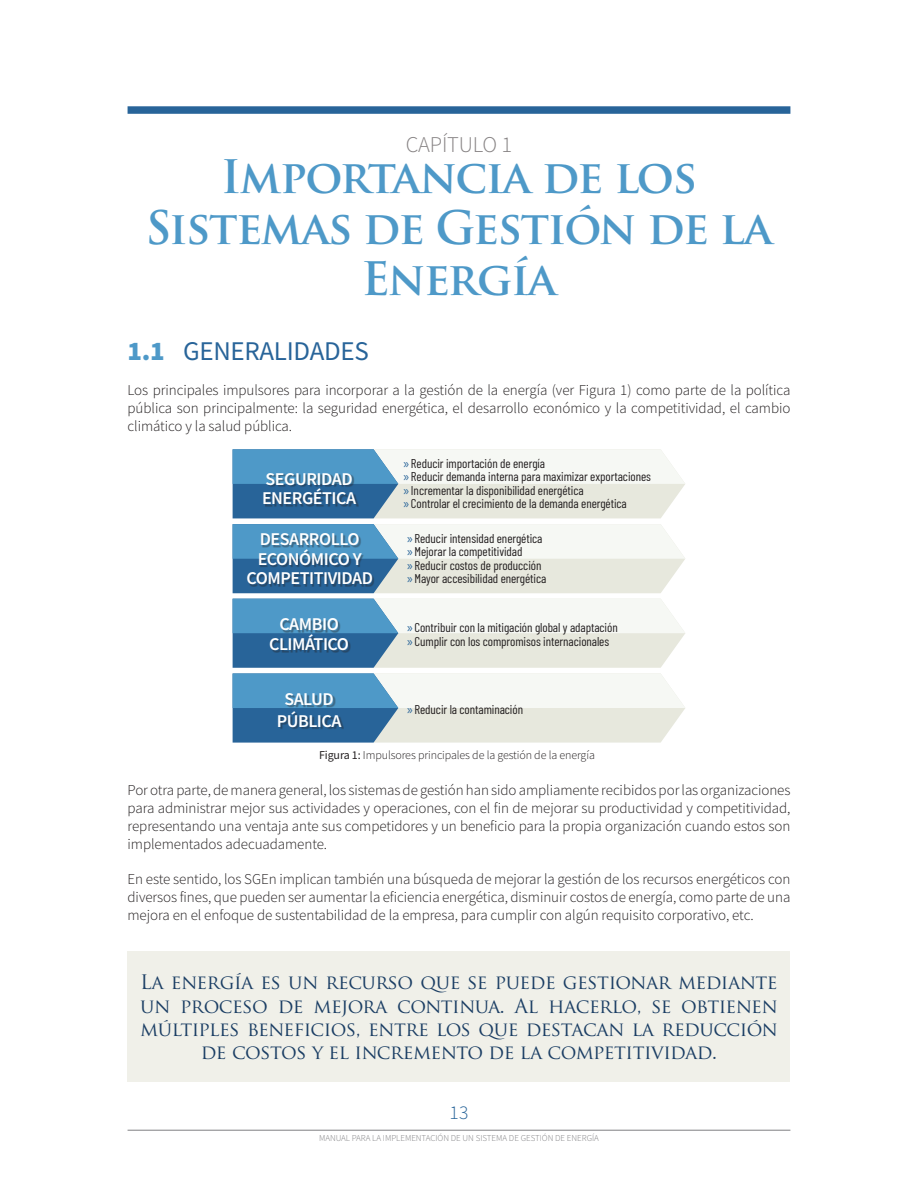
<style>
.page{position:relative;width:918px;height:1188px;background:#fff}
.page>*{position:absolute;margin:0;border:0;box-sizing:border-box;transform-origin:0 0}
.t1{font:700 45px/51px "Trajan Pro";letter-spacing:-.03em;color:#4e99c8;text-align:center}
.t2{font:27px "Source Sans Pro";letter-spacing:-.01em;color:#286499}
.t3{font:300 22.5px "Source Sans Pro";letter-spacing:-.01em;color:#868283}
.t4{font:19.5px/23.4px "Trajan Pro";letter-spacing:-.025em;color:#1b3e64;text-align:center}
.t5{font:300 19.5px "Source Sans Pro";color:#286499}
.t6{font:600 18px/19.5px "Source Sans Pro";letter-spacing:-.025em;color:#fff;text-align:center}
.t7{font:300 15px/18px "Source Sans Pro";letter-spacing:-.005em;color:#231f20;text-align:justify}
.t8{font:12.75px/13.5px "Barlow Condensed";letter-spacing:-.005em;color:#231f20}
.t9{font:300 12px "Source Sans Pro";letter-spacing:-.01em;color:#231f20}
.t10{font:300 9px "Source Sans Pro";letter-spacing:-.005em;color:#808083}
.s1{font-weight:900;color:#4e99c8}
.s2{font-family:"Myriad Pro";font-size:13.5px;color:#286499}
.s3{font-weight:400}
</style>
<div class="page">
<hr style="left:128px;top:1130px;width:662px;height:1px;background:#808083">
<svg style="left:233px;top:449px;width:452px;height:69px"></svg>
<svg style="left:233px;top:524px;width:452px;height:69px"></svg>
<svg style="left:233px;top:599px;width:452px;height:144px"></svg>
<div style="left:128px;top:106px;width:662px;height:8px;background:#286499"></div>
<div style="left:265px;top:474px;width:94px;height:33px;background:#231f20;opacity:.4"></div>
<div style="left:271px;top:619px;width:80px;height:34px;background:#231f20;opacity:.4"></div>
<div style="left:249px;top:534px;width:125px;height:53px;background:#231f20;opacity:.4"></div>
<div style="left:280px;top:694px;width:64px;height:36px;background:#231f20;opacity:.4"></div>
<div style="left:128px;top:951px;width:662px;height:131px;background:#f0f0e9"></div>
<h3 class="t3" style="left:406px;top:131px;width:108px">CAPÍTULO 1</h3>
<h1 class="t1" style="left:145px;top:151px;width:629px">Importancia de los<br>Sistemas de Gestión de la<br>Energía</h1>
<h2 class="t2" style="left:128px;top:334px;width:243px"><span class="s1">1.1</span> GENERALIDADES</h2>
<p class="t7" style="left:128px;top:381px;width:664px">Los principales impulsores para incorporar a la gestión de la energía (ver Figura 1) como parte de la política pública son principalmente: la seguridad energética, el desarrollo económico y la competitividad, el cambio climático y la salud pública.</p>
<p class="t6" style="left:262px;top:469px;width:96px;text-align:left">SEGURIDAD<br>ENERGÉTICA</p>
<p class="t6" style="left:246px;top:530px;width:128px">DESARROLLO<br>ECONÓMICO Y<br>COMPETITIVIDAD</p>
<p class="t6" style="left:269px;top:615px;width:81px">CAMBIO<br>CLIMÁTICO</p>
<p class="t8" style="left:403px;top:456px;width:249px"><span class="s2">»</span> Reducir importación de energía<br><span class="s2">»</span> Reducir demanda interna para maximizar exportaciones <span class="s2">»</span> Incrementar la disponibilidad energética<br><span class="s2">»</span> Controlar el crecimiento de la demanda energética</p>
<p class="t8" style="left:407px;top:531px;width:141px"><span class="s2">»</span> Reducir intensidad energética <span class="s2">»</span> Mejorar la competitividad<br><span class="s2">»</span> Reducir costos de producción <span class="s2">»</span> Mayor accesibilidad energética</p>
<p class="t8" style="left:407px;top:620px;width:212px"><span class="s2">»</span> Contribuir con la mitigación global y adaptación <span class="s2">»</span> Cumplir con los compromisos internacionales</p>
<p class="t6" style="left:277px;top:688px;width:66px;line-height:21.6px">SALUD<br>PÚBLICA</p>
<p class="t8" style="left:407px;top:703px;width:118px"><span class="s2">»</span> Reducir la contaminación</p>
<p class="t9" style="left:319px;top:748px;width:277px"><span class="s3">Figura 1:</span> Impulsores principales de la gestión de la energía</p>
<p class="t7" style="left:128px;top:782px;width:664px">Por otra parte, de manera general, los sistemas de gestión han sido ampliamente recibidos por las organizaciones para administrar mejor sus actividades y operaciones, con el fin de mejorar su productividad y competitividad, representando una ventaja ante sus competidores y un beneficio para la propia organización cuando estos son implementados adecuadamente.</p>
<p class="t7" style="left:128px;top:871px;width:664px">En este sentido, los SGEn implican también una búsqueda de mejorar la gestión de los recursos energéticos con diversos fines, que pueden ser aumentar la eficiencia energética, disminuir costos de energía, como parte de una mejora en el enfoque de sustentabilidad de la empresa, para cumplir con algún requisito corporativo, etc.</p>
<h3 class="t4" style="left:140px;top:970px;width:639px">La energía es un recurso que se puede gestionar mediante un proceso de mejora continua. Al hacerlo, se obtienen múltiples beneficios, entre los que destacan la reducción de costos y el incremento de la competitividad.</h3>
<h3 class="t5" style="left:450px;top:1100px;width:20px">13</h3>
<p class="t10" style="left:319px;top:1133px;width:281px">MANUAL PARA LA IMPLEMENTACIÓN DE UN SISTEMA DE GESTIÓN DE ENERGÍA</p>
</div>
